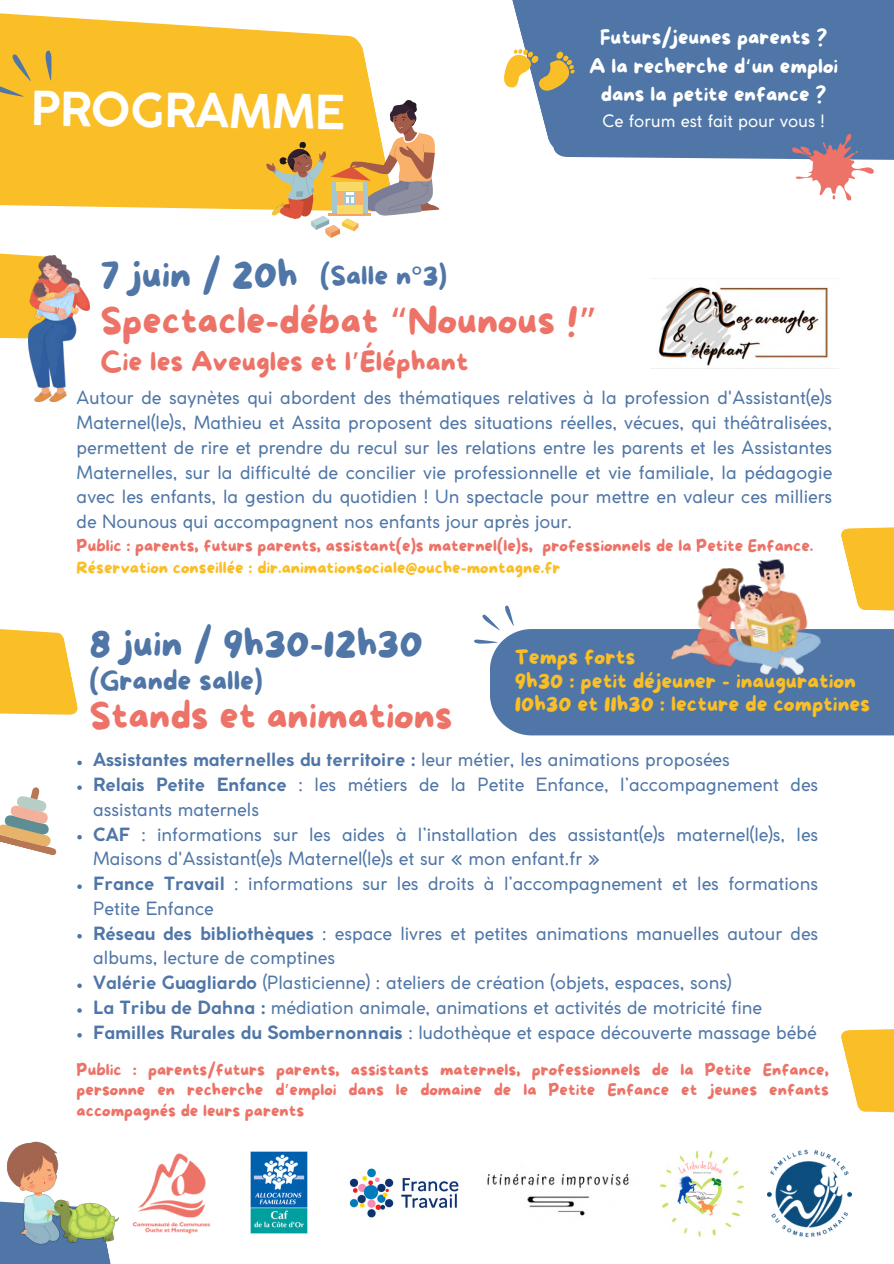
<style>
.page{position:relative;width:894px;height:1264px;background:#fff}
.page>*{position:absolute;margin:0;border:0;box-sizing:border-box;transform-origin:0 0}
.t1{font:700 46.35px "Coco Gothic";color:#fff}
.t2{font:37.5px/46.2px "More Sugar";color:#ed7368}
.t3{font:37.5px "More Sugar";color:#4f76a7}
.t4{font:27px "More Sugar";color:#ed7368}
.t5{font:27px "More Sugar";color:#4f76a7}
.t6{font:21px/23.7px "More Sugar";color:#fabe26}
.t7{font:20.4px "More Sugar";color:#fff}
.t8{font:18px/24.8px "Coco Gothic";color:#4f76a7}
.t9{font:700 18px "Coco Gothic";color:#4f76a7}
.t10{font:16.95px "Coco Gothic";color:#fff}
.t11{font:16.5px/20.2px "More Sugar";color:#ed7368;text-align:justify}
.t12{font:16.5px/22.5px "More Sugar";color:#fabe26}
.s1{font-family:"Noto Sans Gurmukhi"}
.s2{color:#4f76a7}
.s3{font-family:"Noto Sans"}
.s4{color:#ed7368}
.s5{font-weight:400}
.s6{font-weight:700}
</style>
<div class="page">
<div style="left:512px;top:0;width:381px;height:157px;background:#4f76a7"></div>
<div style="left:0;top:253px;width:56px;height:86px;background:#fabe26"></div>
<svg style="left:0;top:629px;width:78px;height:85px;background:#fac540"></svg>
<svg style="left:841px;top:1029px;width:52px;height:84px"></svg>
<img style="left:349px;top:1168px;width:110px;height:50px">
<img style="left:251px;top:1151px;width:56px;height:82px">
<img style="left:142px;top:1153px;width:69px;height:81px">
<img style="left:660px;top:1151px;width:84px;height:85px">
<svg style="left:474px;top:527px;width:419px;height:208px"></svg>
<img style="left:487px;top:1173px;width:142px;height:43px">
<img style="left:767px;top:1149px;width:83px;height:87px">
<img style="left:658px;top:287px;width:170px;height:80px">
<svg style="left:77px;top:760px;width:5px;height:5px"></svg>
<svg style="left:77px;top:884px;width:5px;height:5px"></svg>
<svg style="left:77px;top:934px;width:5px;height:4px"></svg>
<svg style="left:77px;top:983px;width:5px;height:5px"></svg>
<svg style="left:77px;top:1008px;width:5px;height:4px"></svg>
<svg style="left:77px;top:1033px;width:5px;height:4px"></svg>
<img style="left:29px;top:256px;width:61px;height:146px">
<svg style="left:783px;top:120px;width:98px;height:81px"></svg>
<svg style="left:0;top:13px;width:317px;height:21px"></svg>
<div style="left:0;top:34px;width:373px;height:176px;background:#fabe26"></div>
<svg style="left:504px;top:45px;width:74px;height:61px"></svg>
<img style="left:667px;top:558px;width:154px;height:122px">
<svg style="left:266px;top:100px;width:174px;height:138px"></svg>
<img style="left:0;top:1141px;width:142px;height:122px">
<svg style="left:0;top:785px;width:82px;height:71px"></svg>
<svg style="left:0;top:40px;width:63px;height:68px;background:#edb82f"></svg>
<p class="t1" style="left:31px;top:90px;width:315px;rotate:1deg">PROGRAMME</p>
<p class="t7" style="left:600px;top:26px;width:229px">Futurs/jeunes parents ?</p>
<p class="t7" style="left:589px;top:55px;width:250px">A la recherche d<span class="s1">‘</span>un emploi</p>
<p class="t7" style="left:600px;top:84px;width:227px">dans la petite enfance ?</p>
<p class="t10" style="left:602px;top:114px;width:223px">Ce forum est fait pour vous !</p>
<p class="t2" style="left:100px;top:254px;width:498px"><span class="s2">7 juin / 20h<br></span>Spectacle-débat <span class="s1">“</span>Nounous !<span class="s1">”</span></p>
<p class="t4" style="left:100px;top:347px;width:369px">Cie les Aveugles et l<span class="s1">’</span>Éléphant</p>
<h3 class="t8" style="left:77px;top:387px;width:756px;text-align:justify">Autour de saynètes qui abordent des thématiques relatives à la profession d'Assistant(e)s Maternel(le)s, Mathieu et Assita proposent des situations réelles, vécues, qui théâtralisées, permettent de rire et prendre du recul sur les relations entre les parents et les Assistantes Maternelles, sur la difficulté de concilier vie professionnelle et vie familiale, la pédagogie avec les enfants, la gestion du quotidien ! Un spectacle pour mettre en valeur ces milliers de Nounous qui accompagnent nos enfants jour après jour.</h3>
<h3 class="t11" style="left:77px;top:536px;width:458px">Public : parents, futurs parents, assistant(e)s maternel(le)s,</h3>
<p class="t5" style="left:320px;top:261px;width:128px">(Salle n<span class="s3">°</span>3)</p>
<p class="t12" style="left:77px;top:535px;width:738px;text-indent:466px"><span class="s4">professionnels de la Petite Enfance.<br></span>Réservation conseillée : dir.animationsociale@ouche-montagne.fr</p>
<p class="t3" style="left:89px;top:623px;width:335px">8 juin / 9h30-12h30</p>
<p class="t5" style="left:89px;top:666px;width:175px">(Grande salle)</p>
<p class="t2" style="left:89px;top:694px;width:365px">Stands et animations</p>
<p class="t6" style="left:514px;top:646px;width:357px">Temps forts<br>9h30 : petit déjeuner - inauguration<br>10h30 et 11h30 : lecture de comptines</p>
<p class="t9" style="left:93px;top:753px;width:638px">Assistantes maternelles du territoire : <span class="s5">leur métier, les animations proposées</span></p>
<p class="t8" style="left:93px;top:773px;width:726px"><span class="s6">Relais Petite Enfance</span> : les métiers de la Petite Enfance, l’accompagnement des assistants maternels</p>
<p class="t8" style="left:93px;top:823px;width:726px"><span class="s6">CAF</span> : informations sur les aides à l’installation des assistant(e)s maternel(le)s, les<br>Maisons d'Assistant(e)s Maternel(le)s et sur « mon enfant.fr »</p>
<p class="t8" style="left:93px;top:872px;width:726px"><span class="s6">France Travail</span> : informations sur les droits à l’accompagnement et les formations<br>Petite Enfance</p>
<p class="t8" style="left:93px;top:922px;width:726px"><span class="s6">Réseau des bibliothèques</span> : espace livres et petites animations manuelles autour des albums, lecture de comptines</p>
<h2 class="t8" style="left:93px;top:971px;width:639px"><span class="s6">Valérie Guagliardo</span> (Plasticienne) : ateliers de création (objets, espaces, sons)</h2>
<h4 class="t8" style="left:93px;top:996px;width:670px"><span class="s6">La Tribu de Dahna :</span> médiation animale, animations et activités de motricité fine</h4>
<p class="t8" style="left:93px;top:1021px;width:724px"><span class="s6">Familles Rurales du Sombernonnais</span> : ludothèque et espace découverte massage bébé</p>
<p class="t11" style="left:77px;top:1060px;width:753px">Public : parents/futurs parents, assistants maternels, professionnels de la Petite Enfance, personne en recherche d<span class="s1">’</span>emploi dans le domaine de la Petite Enfance et jeunes enfants accompagnés de leurs parents</p>
</div>
